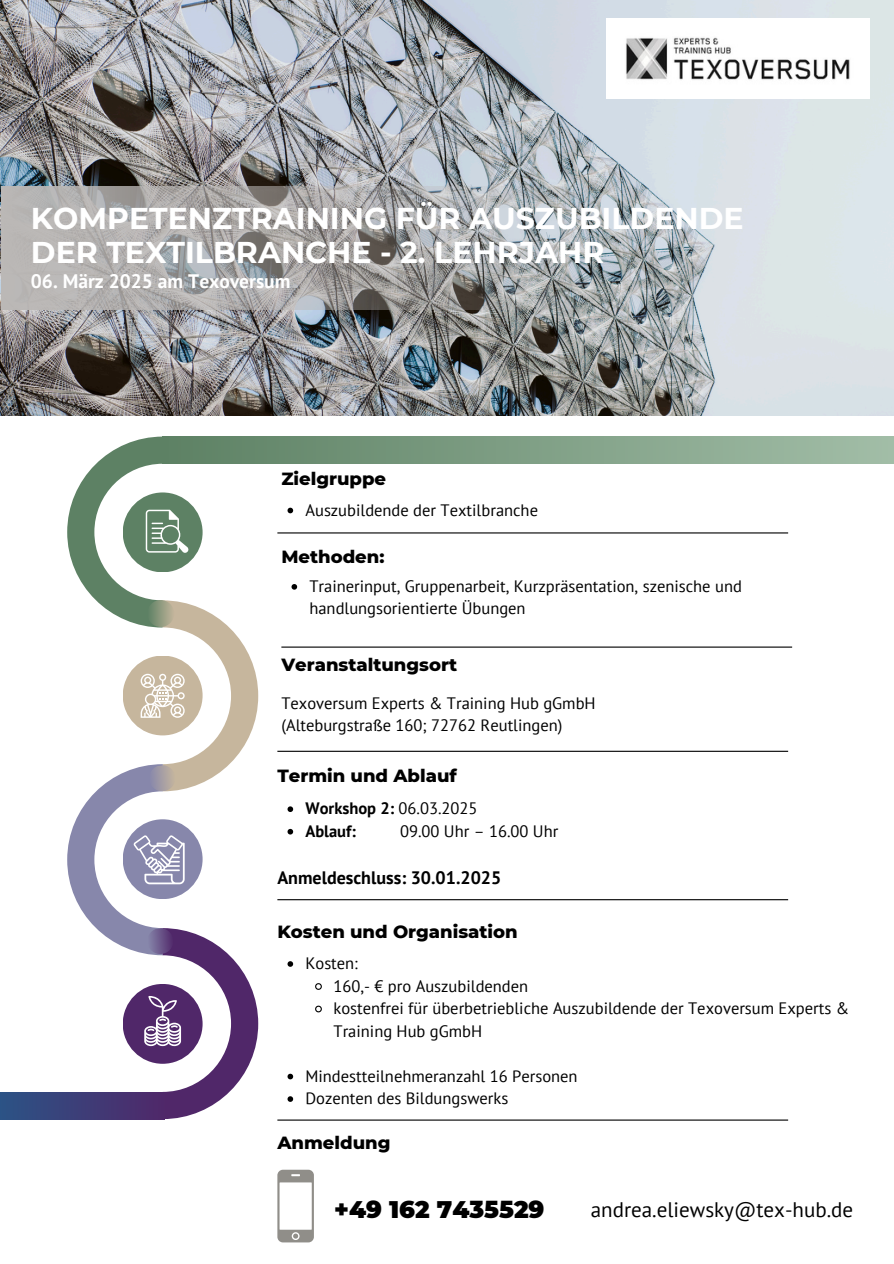
<style>
.page{position:relative;width:894px;height:1264px;background:#fff}
.page>*{position:absolute;margin:0;border:0;box-sizing:border-box;transform-origin:0 0}
.t1{font:700 30px/33.8px "Montserrat";color:#fff}
.t2{font:900 24px "Montserrat";color:#000}
.t3{font:21px "PT Sans";color:#000}
.t4{font:700 19.5px "PT Sans";color:#fff}
.t5{font:800 18px "Montserrat";color:#000}
.t6{font:700 18px "PT Sans";color:#000}
.t7{font:16.5px/22.5px "PT Sans";color:#000}
.t8{font:700 16.5px "PT Sans";color:#000}
.s1{font-weight:400}
</style>
<div class="page">
<hr style="left:277px;top:532px;width:510px;height:1px;background:#000">
<img style="left:0;top:0;width:893px;height:415px">
<img style="left:606px;top:19px;width:262px;height:79px">
<svg style="left:258px;top:436px;width:635px;height:28px;background:#83a389"></svg>
<svg style="left:67px;top:436px;width:191px;height:682px"></svg>
<div style="left:0;top:1092px;width:164px;height:27px;background:linear-gradient(to right,#2b5385,#4f286a)"></div>
<svg style="left:1px;top:186px;width:669px;height:124px;background:#a2a3a4"></svg>
<svg style="left:287px;top:507px;width:6px;height:6px"></svg>
<hr style="left:277px;top:750px;width:510px;height:2px;background:#000">
<svg style="left:287px;top:806px;width:6px;height:6px"></svg>
<svg style="left:287px;top:828px;width:6px;height:6px"></svg>
<hr style="left:277px;top:899px;width:510px;height:1px;background:#000">
<svg style="left:291px;top:584px;width:6px;height:5px"></svg>
<hr style="left:281px;top:646px;width:510px;height:1px;background:#000">
<svg style="left:287px;top:961px;width:6px;height:5px"></svg>
<svg style="left:315px;top:983px;width:7px;height:7px"></svg>
<svg style="left:315px;top:1005px;width:7px;height:8px"></svg>
<svg style="left:287px;top:1073px;width:6px;height:6px"></svg>
<svg style="left:287px;top:1096px;width:6px;height:5px"></svg>
<hr style="left:277px;top:1119px;width:510px;height:1px;background:#000">
<svg style="left:277px;top:1169px;width:36px;height:73px"></svg>
<h1 class="t1" style="left:31px;top:201px;width:714px">KOMPETENZTRAINING FÜR AUSZUBILDENDE<br>DER TEXTILBRANCHE - 2. LEHRJAHR</h1>
<p class="t4" style="left:31px;top:268px;width:261px">06. März 2025 am Texoversum</p>
<h4 class="t5" style="left:281px;top:468px;width:106px">Zielgruppe</h4>
<p class="t7" style="left:305px;top:498px;width:234px">Auszubildende der Textilbranche</p>
<h4 class="t5" style="left:281px;top:545px;width:105px">Methoden:</h4>
<p class="t7" style="left:309px;top:574px;width:434px">Trainerinput, Gruppenarbeit, Kurzpräsentation, szenische und handlungsorientierte Übungen</p>
<p class="t5" style="left:281px;top:653px;width:177px">Veranstaltungsort</p>
<p class="t7" style="left:281px;top:691px;width:316px">Texoversum Experts &amp; Training Hub gGmbH</p>
<p class="t7" style="left:281px;top:713px;width:282px">(Alteburgstraße 160; 72762 Reutlingen)</p>
<p class="t5" style="left:277px;top:765px;width:181px">Termin und Ablauf</p>
<p class="t8" style="left:305px;top:797px;width:173px">Workshop 2: <span class="s1">06.03.2025</span></p>
<h4 class="t8" style="left:305px;top:820px;width:52px">Ablauf:</h4>
<h4 class="t7" style="left:400px;top:819px;width:160px">09.00 Uhr – 16.00 Uhr</h4>
<p class="t6" style="left:277px;top:865px;width:225px">Anmeldeschluss: 30.01.2025</p>
<h4 class="t5" style="left:277px;top:920px;width:242px">Kosten und Organisation</h4>
<p class="t7" style="left:305px;top:951px;width:54px">Kosten:</p>
<p class="t7" style="left:333px;top:974px;width:196px">160,- € pro Auszubildenden</p>
<h4 class="t7" style="left:333px;top:996px;width:517px">kostenfrei für überbetriebliche Auszubildende der Texoversum Experts &amp;<br>Training Hub gGmbH</h4>
<p class="t7" style="left:305px;top:1064px;width:273px">Mindestteilnehmeranzahl 16 Personen</p>
<p class="t7" style="left:305px;top:1086px;width:204px">Dozenten des Bildungswerks</p>
<h4 class="t5" style="left:277px;top:1131px;width:114px">Anmeldung</h4>
<h4 class="t2" style="left:334px;top:1194px;width:212px">+49 162 7435529</h4>
<p class="t3" style="left:590px;top:1196px;width:264px">andrea.eliewsky@tex-hub.de</p>
</div>
